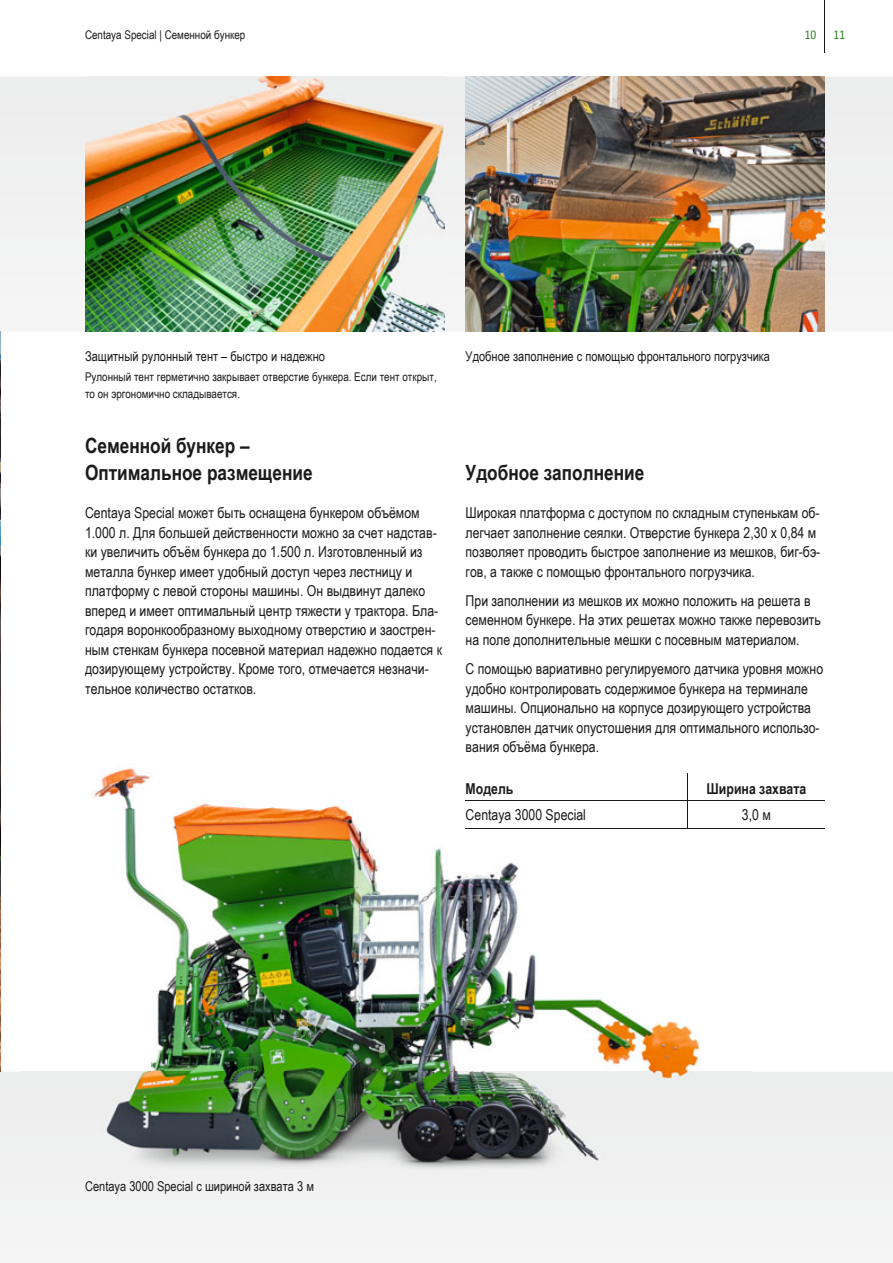
<style>
.page{position:relative;width:893px;height:1263px;background:#fff}
.page>*{position:absolute;margin:0;border:0;box-sizing:border-box;transform-origin:0 0}
.t1{font:700 21px/27px "Arial Narrow";color:#1c1a1b}
.t2{font:15px/19.5px "Arial Narrow";color:#1c1a1b}
.t3{font:700 15px "Arial Narrow";color:#1c1a1b}
.t4{font:13.5px "Arial Narrow";color:#1c1a1b}
.t5{font:12px/16.5px "Arial Narrow";color:#1c1a1b}
.t6{font:12px "Camingo Dos Pro S Cd";color:#38832b}
</style>
<div class="page">
<div style="left:0;top:77px;width:893px;height:255px;background:#f1f1f1"></div>
<div style="left:0;top:1071px;width:893px;height:177px;background:#f2f2f2"></div>
<img style="left:0;top:332px;width:1px;height:739px">
<img style="left:466px;top:77px;width:359px;height:255px">
<img style="left:85px;top:77px;width:359px;height:255px">
<img style="left:20px;top:767px;width:732px;height:467px">
<hr style="left:825px;top:0;width:1px;height:53px;background:#151616">
<svg style="left:688px;top:773px;width:1px;height:55px"></svg>
<hr style="left:466px;top:800px;width:359px;height:1px;background:#1c1a1b">
<hr style="left:466px;top:828px;width:359px;height:1px;background:#1c1a1b">
<p class="t5" style="left:85px;top:26px;width:162px">Centaya Special | Семенной бункер</p>
<p class="t6" style="left:805px;top:29px;width:13px">10</p>
<p class="t6" style="left:833px;top:29px;width:13px">11</p>
<p class="t4" style="left:85px;top:348px;width:241px">Защитный рулонный тент – быстро и надежно</p>
<p class="t5" style="left:85px;top:369px;width:353px">Рулонный тент герметично закрывает отверстие бункера. Если тент открыт, то он эргономично складывается.</p>
<p class="t4" style="left:466px;top:348px;width:306px">Удобное заполнение с помощью фронтального погрузчика</p>
<h1 class="t1" style="left:85px;top:432px;width:229px">Семенной бункер –<br>Оптимальное размещение</h1>
<p class="t2" style="left:85px;top:503px;width:359px">Centaya Special может быть оснащена бункером объёмом 1.000 л. Для большей действенности можно за счет надстав&shy;ки увеличить объём бункера до 1.500 л. Изготовленный из металла бункер имеет удобный доступ через лестницу и платформу с левой стороны машины. Он выдвинут далеко вперед и имеет оптимальный центр тяжести у трактора. Бла&shy;годаря воронкообразному выходному отверстию и заострен&shy;ным стенкам бункера посевной материал надежно подается к дозирующему устройству. Кроме того, отмечается незначи&shy;тельное количество остатков.</p>
<p class="t2" style="left:466px;top:503px;width:356px">Широкая платформа с доступом по складным ступенькам об&shy;легчает заполнение сеялки. Отверстие бункера 2,30 x 0,84 м позволяет проводить быстрое заполнение из мешков, биг-бэ&shy;гов, а также с помощью фронтального погрузчика.</p>
<h1 class="t1" style="left:466px;top:459px;width:180px">Удобное заполнение</h1>
<p class="t2" style="left:466px;top:591px;width:357px">При заполнении из мешков их можно положить на решета в семенном бункере. На этих решетах можно также перевозить на поле дополнительные мешки с посевным материалом.</p>
<p class="t2" style="left:466px;top:659px;width:359px">С помощью вариативно регулируемого датчика уровня можно удобно контролировать содержимое бункера на терминале машины. Опционально на корпусе дозирующего устройства установлен датчик опустошения для оптимального использо&shy;вания объёма бункера.</p>
<p class="t4" style="left:85px;top:1178px;width:230px">Centaya 3000 Special с шириной захвата 3 м</p>
<p class="t3" style="left:466px;top:780px;width:49px">Модель</p>
<p class="t3" style="left:707px;top:780px;width:101px">Ширина захвата</p>
<p class="t2" style="left:466px;top:805px;width:122px">Centaya 3000 Special</p>
<p class="t2" style="left:742px;top:805px;width:30px">3,0 м</p>
</div>
